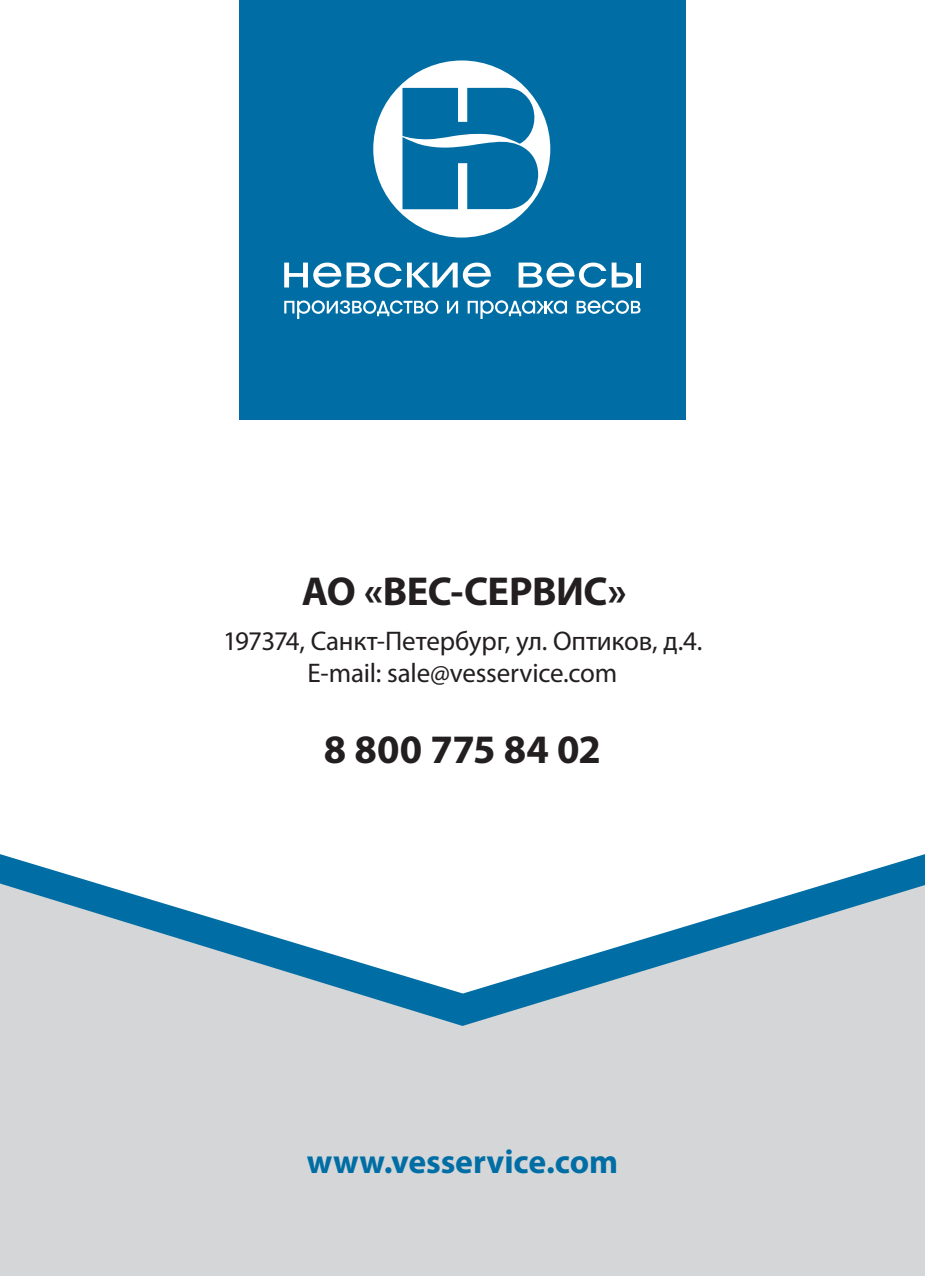
<style>
.page{position:relative;width:925px;height:1276px;background:#fff}
.page>*{position:absolute;margin:0;border:0;box-sizing:border-box;transform-origin:0 0}
.t1{font:700 40.5px "Myriad Pro";letter-spacing:-.01em;color:#231f20}
.t2{font:700 33.75px "Myriad Pro";letter-spacing:-.005em;color:#006ea5}
.t3{font:27px "Myriad Pro";letter-spacing:-.01em;color:#231f20}
</style>
<div class="page">
<div style="left:0;top:1026px;width:925px;height:250px;background:#d5d6d8"></div>
<svg style="left:0;top:854px;width:925px;height:172px"></svg>
<div style="left:239px;top:0;width:447px;height:419px;background:#006ea5"></div>
<div style="left:636px;top:263px;width:5px;height:24px;background:#fff"></div>
<svg style="left:284px;top:263px;width:57px;height:24px"></svg>
<svg style="left:347px;top:263px;width:144px;height:24px"></svg>
<svg style="left:518px;top:263px;width:88px;height:24px"></svg>
<svg style="left:612px;top:263px;width:21px;height:24px"></svg>
<svg style="left:284px;top:300px;width:154px;height:19px"></svg>
<svg style="left:447px;top:301px;width:11px;height:12px"></svg>
<svg style="left:468px;top:300px;width:99px;height:19px"></svg>
<svg style="left:576px;top:300px;width:64px;height:14px"></svg>
<svg style="left:373px;top:60px;width:177px;height:177px"></svg>
<p class="t1" style="left:302px;top:564px;width:326px">АО «ВЕС-СЕРВИС»</p>
<p class="t3" style="left:223px;top:624px;width:481px">197374, Санкт-Петербург, ул. Оптиков, д.4.</p>
<p class="t3" style="left:307px;top:656px;width:311px">E-mail: sale@vesservice.com</p>
<p class="t1" style="left:324px;top:723px;width:279px">8 800 775 84 02</p>
<p class="t2" style="left:307px;top:1139px;width:313px">www.vesservice.com</p>
</div>
